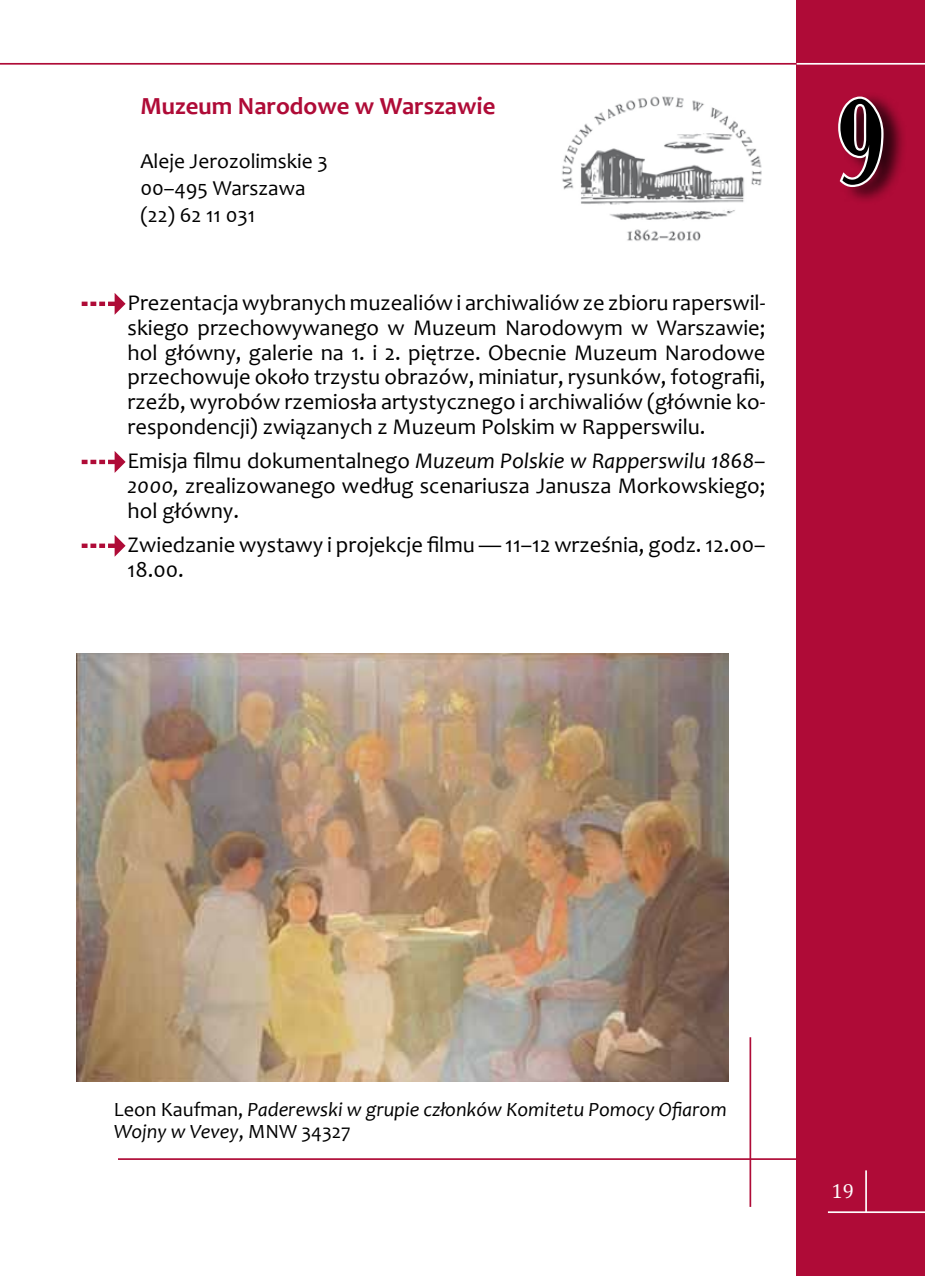
<style>
.page{position:relative;width:925px;height:1276px;background:#fff}
.page>*{position:absolute;margin:0;border:0;box-sizing:border-box;transform-origin:0 0}
.t1{font:700 135px "Antykwa Poltawskiego TTF";color:#000;scale:.67 1}
.t2{font:700 24.75px "Candara";color:#af0b37}
.t3{font:22.5px/24.8px "Candara";color:#000;text-align:justify}
.t4{font:21.38px/27px "Candara";color:#000}
.t5{font:italic 20.25px/22.5px "Candara";color:#000}
.t6{font:20.25px "Cambria";color:#fff}
.s1{color:#af0b37}
.s2{font-style:italic}
.s3{font-style:normal}
</style>
<div class="page">
<div style="left:796px;top:0;width:129px;height:1276px;background:#af0b37"></div>
<hr style="left:828px;top:1211px;width:97px;height:2px;background:#fff">
<hr style="left:865px;top:1170px;width:2px;height:42px;background:#fff">
<hr style="left:0;top:63px;width:813px;height:2px;background:#af0b37">
<hr style="left:796px;top:63px;width:129px;height:2px;background:#fff">
<img style="left:77px;top:653px;width:651px;height:428px">
<hr style="left:118px;top:1158px;width:708px;height:2px;background:#af0b37">
<div style="left:838px;top:90px;width:69px;height:114px;background:#000;opacity:.75"></div>
<svg style="left:838px;top:90px;width:48px;height:100px"></svg>
<img style="left:562px;top:96px;width:200px;height:145px">
<hr style="left:749px;top:1037px;width:2px;height:170px;background:#af0b37">
<p class="t2" style="left:140px;top:91px;width:356px">Muzeum Narodowe w Warszawie</p>
<p class="t4" style="left:140px;top:147px;width:189px">Aleje Jerozolimskie 3<br>00–495 Warszawa (22) 62 11 031</p>
<p class="t3" style="left:128px;top:290px;width:639px;text-indent:-51px"><span class="s1">✔</span> Prezentacja wybranych muzealiów i archiwaliów ze zbioru raperswil&shy;skiego przechowywanego w Muzeum Narodowym w Warszawie; hol główny, galerie na 1. i 2. piętrze. Obecnie Muzeum Narodowe przechowuje około trzystu obrazów, miniatur, rysunków, fotografii, rzeźb, wyrobów rzemiosła artystycznego i archiwaliów (głównie ko&shy;respondencji) związanych z Muzeum Polskim w Rapperswilu.</p>
<p class="t3" style="left:128px;top:448px;width:639px;text-indent:-51px"><span class="s1">✔</span> Emisja filmu dokumentalnego <span class="s2">Muzeum Polskie w Rapperswilu 1868– 2000,</span> zrealizowanego według scenariusza Janusza Morkowskiego; hol główny.</p>
<p class="t3" style="left:128px;top:532px;width:639px;text-indent:-51px"><span class="s1">✔</span> Zwiedzanie wystawy i projekcje filmu — 11–12 września, godz. 12.00–<br>18.00.</p>
<h1 class="t1" style="left:836px;top:49px;width:72px">9</h1>
<p class="t5" style="left:114px;top:1098px;width:614px"><span class="s3">Leon Kaufman,</span> Paderewski w grupie członków Komitetu Pomocy Ofiarom<br>Wojny w Vevey<span class="s3">, MNW 34327</span></p>
<p class="t6" style="left:831px;top:1179px;width:24px">19</p>
</div>
